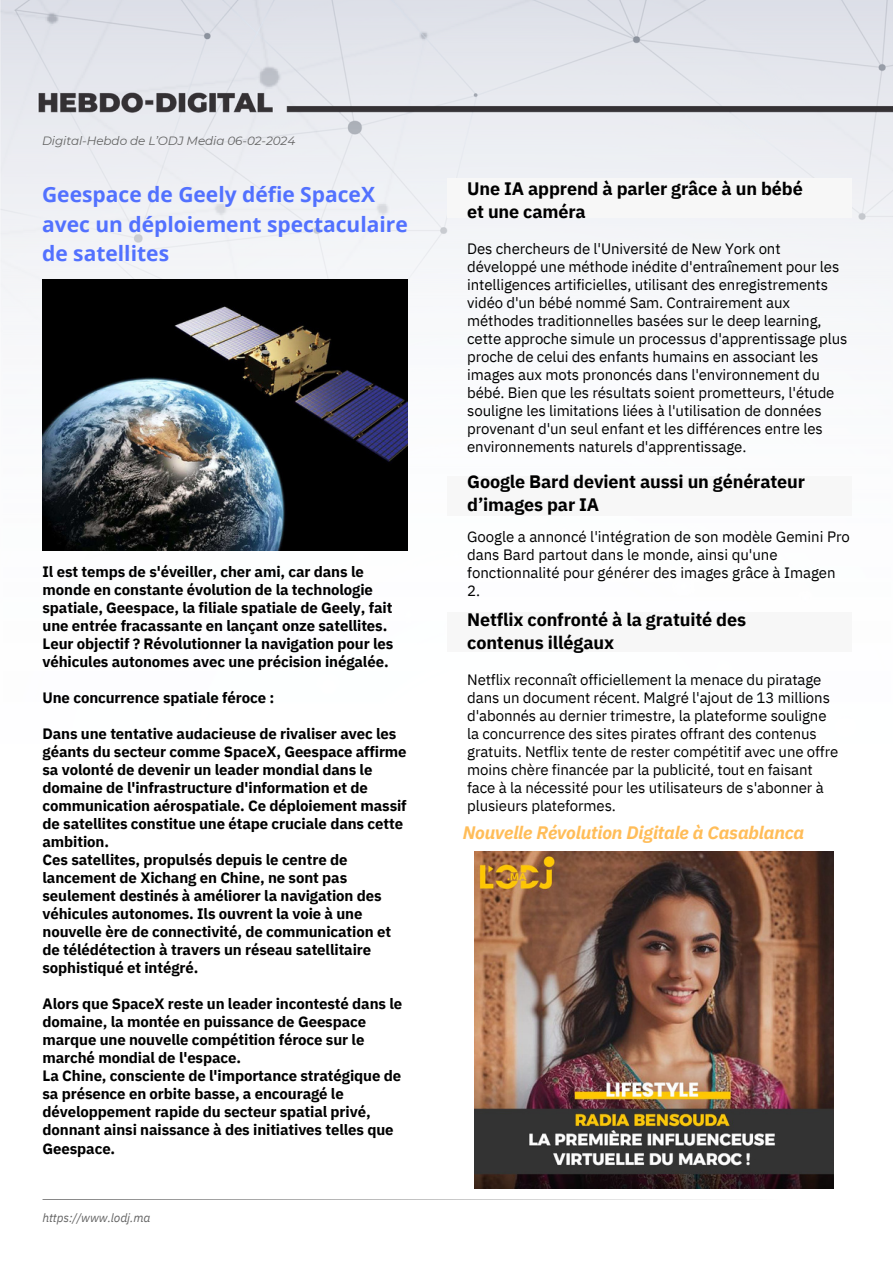
<style>
.page{position:relative;width:893px;height:1264px;background:#fff}
.page>*{position:absolute;margin:0;border:0;box-sizing:border-box;transform-origin:0 0}
.t1{font:700 21px/29.2px "Open Sans";color:#5271ff}
.t2{font:700 18px/22.5px "IBM Plex Sans";letter-spacing:-.01em;color:#000}
.t3{font:italic 700 18px "IBM Plex Sans";letter-spacing:-.01em;color:#ffbd59}
.t4{font:700 15px/18px "IBM Plex Sans";letter-spacing:-.01em;color:#000}
.t5{font:15px/18px "IBM Plex Sans";letter-spacing:-.01em;color:#000}
.t6{font:italic 12px "Montserrat";letter-spacing:-.01em;color:#646464}
.t7{font:italic 12px "IBM Plex Sans";letter-spacing:-.01em;color:#646464}
</style>
<div class="page">
<img style="left:0;top:0;width:892px;height:1200px">
<svg style="left:42px;top:161px;width:808px;height:1px"></svg>
<svg style="left:43px;top:1199px;width:807px;height:1px"></svg>
<div style="left:446px;top:178px;width:405px;height:40px;background:#f7f7f7"></div>
<div style="left:446px;top:476px;width:405px;height:40px;background:#f7f7f7"></div>
<div style="left:446px;top:612px;width:405px;height:39px;background:#f7f7f7"></div>
<img style="left:474px;top:852px;width:359px;height:336px">
<img style="left:42px;top:279px;width:366px;height:271px">
<h4 class="t6" style="left:42px;top:133px;width:255px">Digital-Hebdo de L’ODJ Media 06-02-2024</h4>
<p class="t1" style="left:42px;top:180px;width:367px">Geespace de Geely défie SpaceX avec un déploiement spectaculaire de satellites</p>
<h2 class="t4" style="left:43px;top:562px;width:352px">Il est temps de s'éveiller, cher ami, car dans le monde en constante évolution de la technologie spatiale, Geespace, la filiale spatiale de Geely, fait une entrée fracassante en lançant onze satellites.<br>Leur objectif ? Révolutionner la navigation pour les véhicules autonomes avec une précision inégalée.</h2>
<h4 class="t4" style="left:43px;top:688px;width:233px">Une concurrence spatiale féroce :</h4>
<h2 class="t4" style="left:43px;top:724px;width:365px">Dans une tentative audacieuse de rivaliser avec les géants du secteur comme SpaceX, Geespace affirme sa volonté de devenir un leader mondial dans le domaine de l'infrastructure d'information et de communication aérospatiale. Ce déploiement massif de satellites constitue une étape cruciale dans cette ambition.<br>Ces satellites, propulsés depuis le centre de lancement de Xichang en Chine, ne sont pas seulement destinés à améliorer la navigation des véhicules autonomes. Ils ouvrent la voie à une nouvelle ère de connectivité, de communication et de télédétection à travers un réseau satellitaire sophistiqué et intégré.</h2>
<p class="t4" style="left:43px;top:994px;width:361px">Alors que SpaceX reste un leader incontesté dans le domaine, la montée en puissance de Geespace marque une nouvelle compétition féroce sur le marché mondial de l'espace.<br>La Chine, consciente de l'importance stratégique de sa présence en orbite basse, a encouragé le développement rapide du secteur spatial privé, donnant ainsi naissance à des initiatives telles que Geespace.</p>
<h1 class="t7" style="left:43px;top:1209px;width:109px">https://www.lodj.ma</h1>
<p class="t2" style="left:467px;top:177px;width:337px">Une IA apprend à parler grâce à un bébé et une caméra</p>
<h2 class="t5" style="left:467px;top:239px;width:382px">Des chercheurs de l'Université de New York ont développé une méthode inédite d'entraînement pour les intelligences artificielles, utilisant des enregistrements vidéo d'un bébé nommé Sam. Contrairement aux méthodes traditionnelles basées sur le deep learning, cette approche simule un processus d'apprentissage plus proche de celui des enfants humains en associant les images aux mots prononcés dans l'environnement du bébé. Bien que les résultats soient prometteurs, l'étude souligne les limitations liées à l'utilisation de données provenant d'un seul enfant et les différences entre les environnements naturels d'apprentissage.</h2>
<h4 class="t2" style="left:467px;top:470px;width:339px">Google Bard devient aussi un générateur d’images par IA</h4>
<h3 class="t5" style="left:467px;top:527px;width:384px">Google a annoncé l'intégration de son modèle Gemini Pro dans Bard partout dans le monde, ainsi qu'une fonctionnalité pour générer des images grâce à Imagen 2.</h3>
<h3 class="t2" style="left:467px;top:608px;width:280px">Netflix confronté à la gratuité des contenus illégaux</h3>
<h3 class="t5" style="left:467px;top:670px;width:372px">Netflix reconnaît officiellement la menace du piratage dans un document récent. Malgré l'ajout de 13 millions d'abonnés au dernier trimestre, la plateforme souligne la concurrence des sites pirates offrant des contenus gratuits. Netflix tente de rester compétitif avec une offre moins chère financée par la publicité, tout en faisant face à la nécessité pour les utilisateurs de s'abonner à plusieurs plateformes.</h3>
<h3 class="t3" style="left:462px;top:821px;width:343px">Nouvelle Révolution Digitale à Casablanca</h3>
</div>
